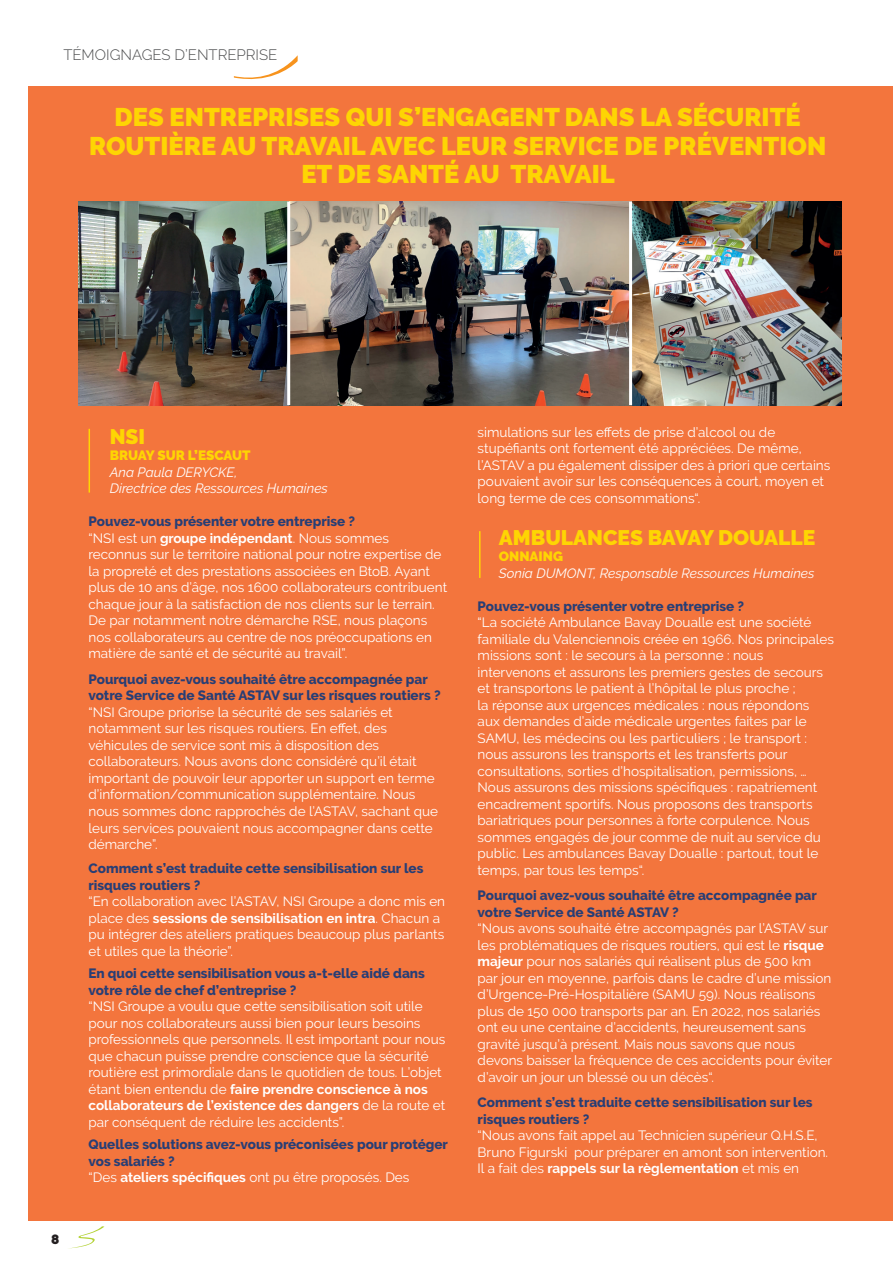
<style>
.page{position:relative;width:893px;height:1263px;background:#fff}
.page>*{position:absolute;margin:0;border:0;box-sizing:border-box;transform-origin:0 0}
.TXT{font:900 25.5px/28.5px "Raleway";color:#fed503;text-align:center}
.TXT-2{font:900 21px "Raleway";color:#fed503}
.TXT-3{font:300 15px "Raleway";color:#4b4c4d}
.TXT-4{font:13.5px/16.5px "Raleway";color:#fff}
.TXT-5{font:800 13.5px/16.5px "Raleway";color:#283e75}
.TXT-6{font:italic 13.5px/16.5px "Raleway";color:#fff}
.TXT-7{font:900 13.5px "Raleway";color:#fed503}
.TXT-8{font:900 13.5px "Raleway";color:#231f20}
.s1{font-weight:800;color:#283e75}
.s2{font-weight:700}
</style>
<div class="page">
<div style="left:28px;top:86px;width:865px;height:1134px;background:#f3753d"></div>
<svg style="left:234px;top:55px;width:64px;height:25px"></svg>
<img style="left:632px;top:202px;width:209px;height:203px">
<img style="left:78px;top:202px;width:209px;height:203px">
<img style="left:290px;top:202px;width:339px;height:203px">
<hr style="left:287px;top:202px;width:3px;height:203px;background:#fff">
<hr style="left:629px;top:202px;width:3px;height:203px;background:#fff">
<hr style="left:89px;top:429px;width:1px;height:64px;background:#fed503">
<hr style="left:479px;top:531px;width:2px;height:47px;background:#fed503">
<svg style="left:72px;top:1226px;width:32px;height:22px"></svg>
<p class="TXT-3" style="left:63px;top:46px;width:216px">TÉMOIGNAGES D’ENTREPRISE</p>
<p class="TXT" style="left:89px;top:103px;width:739px">DES ENTREPRISES QUI S’ENGAGENT DANS LA SÉCURITÉ<br>ROUTIÈRE AU TRAVAIL AVEC LEUR SERVICE DE PRÉVENTION<br>ET DE SANTÉ AU TRAVAIL</p>
<p class="TXT-8" style="left:51px;top:1231px;width:10px">8</p>
<p class="TXT-2" style="left:110px;top:424px;width:37px">NSI</p>
<p class="TXT-7" style="left:110px;top:448px;width:142px">BRUAY SUR L’ESCAUT</p>
<p class="TXT-6" style="left:110px;top:464px;width:220px">Ana Paula DERYCKE,<br>Directrice des Ressources Humaines</p>
<p class="TXT-4" style="left:89px;top:513px;width:360px"><span class="s1">Pouvez-vous présenter votre entreprise ?<br></span>“NSI est un <span class="s2">groupe indépendant</span>. Nous sommes reconnus sur le territoire national pour notre expertise de la propreté et des prestations associées en BtoB. Ayant plus de 10 ans d’âge, nos 1600 collaborateurs contribuent chaque jour à la satisfaction de nos clients sur le terrain.<br>De par notamment notre démarche RSE, nous plaçons nos collaborateurs au centre de nos préoccupations en matière de santé et de sécurité au travail”.</p>
<p class="TXT-5" style="left:89px;top:671px;width:354px">Pourquoi avez-vous souhaité être accompagnée par votre Service de Santé ASTAV sur les risques routiers ?</p>
<p class="TXT-4" style="left:89px;top:704px;width:351px">“NSI Groupe priorise la sécurité de ses salariés et notamment sur les risques routiers. En effet, des véhicules de service sont mis à disposition des collaborateurs. Nous avons donc considéré qu’il était important de pouvoir leur apporter un support en terme d’information/communication supplémentaire. Nous nous sommes donc rapprochés de l’ASTAV, sachant que leurs services pouvaient nous accompagner dans cette démarche”.</p>
<p class="TXT-5" style="left:89px;top:860px;width:336px">Comment s’est traduite cette sensibilisation sur les risques routiers ?</p>
<p class="TXT-4" style="left:89px;top:893px;width:358px">“En collaboration avec l’ASTAV, NSI Groupe a donc mis en place des <span class="s2">sessions de sensibilisation en intra</span>. Chacun a pu intégrer des ateliers pratiques beaucoup plus parlants et utiles que la théorie”.</p>
<p class="TXT-5" style="left:89px;top:965px;width:338px">En quoi cette sensibilisation vous a-t-elle aidé dans votre rôle de chef d’entreprise ?</p>
<p class="TXT-4" style="left:89px;top:998px;width:358px">“NSI Groupe a voulu que cette sensibilisation soit utile pour nos collaborateurs aussi bien pour leurs besoins professionnels que personnels. Il est important pour nous que chacun puisse prendre conscience que la sécurité routière est primordiale dans le quotidien de tous. L’objet étant bien entendu de <span class="s2">faire prendre conscience à nos collaborateurs de l’existence des dangers</span> de la route et par conséquent de réduire les accidents”.</p>
<p class="TXT-5" style="left:89px;top:1136px;width:361px">Quelles solutions avez-vous préconisées pour protéger vos salariés ?</p>
<p class="TXT-4" style="left:89px;top:1169px;width:322px">“Des <span class="s2">ateliers spécifiques</span> ont pu être proposés. Des</p>
<p class="TXT-4" style="left:478px;top:424px;width:354px">simulations sur les effets de prise d’alcool ou de stupéfiants ont fortement été appréciées. De même, l’ASTAV a pu également dissiper des à priori que certains pouvaient avoir sur les conséquences à court, moyen et long terme de ces consommations“.</p>
<p class="TXT-2" style="left:499px;top:525px;width:318px">AMBULANCES BAVAY DOUALLE</p>
<p class="TXT-7" style="left:499px;top:549px;width:66px">ONNAING</p>
<p class="TXT-6" style="left:499px;top:565px;width:317px">Sonia DUMONT, Responsable Ressources Humaines</p>
<p class="TXT-5" style="left:478px;top:598px;width:268px">Pouvez-vous présenter votre entreprise ?</p>
<p class="TXT-4" style="left:478px;top:614px;width:358px">“La société Ambulance Bavay Doualle est une société familiale du Valenciennois créée en 1966. Nos principales missions sont : le secours à la personne : nous intervenons et assurons les premiers gestes de secours et transportons le patient à l’hôpital le plus proche ;<br>la réponse aux urgences médicales : nous répondons aux demandes d’aide médicale urgentes faites par le SAMU, les médecins ou les particuliers ; le transport : nous assurons les transports et les transferts pour consultations, sorties d’hospitalisation, permissions, … Nous assurons des missions spécifiques : rapatriement encadrement sportifs. Nous proposons des transports bariatriques pour personnes à forte corpulence. Nous sommes engagés de jour comme de nuit au service du public. Les ambulances Bavay Doualle : partout, tout le temps, par tous les temps“.</p>
<p class="TXT-5" style="left:478px;top:887px;width:341px">Pourquoi avez-vous souhaité être accompagnée par votre Service de Santé ASTAV ?</p>
<p class="TXT-4" style="left:478px;top:920px;width:356px">“Nous avons souhaité être accompagnés par l’ASTAV sur les problématiques de risques routiers, qui est le <span class="s2">risque majeur</span> pour nos salariés qui réalisent plus de 500 km par jour en moyenne, parfois dans le cadre d’une mission d’Urgence-Pré-Hospitalière (SAMU 59). Nous réalisons plus de 150 000 transports par an. En 2022, nos salariés ont eu une centaine d’accidents, heureusement sans gravité jusqu’à présent. Mais nous savons que nous devons baisser la fréquence de ces accidents pour éviter d’avoir un jour un blessé ou un décès“.</p>
<p class="TXT-5" style="left:478px;top:1094px;width:336px">Comment s’est traduite cette sensibilisation sur les risques routiers ?</p>
<p class="TXT-4" style="left:478px;top:1127px;width:352px">“Nous avons fait appel au Technicien supérieur Q.H.S.E,<br>Bruno Figurski pour préparer en amont son intervention.<br>Il a fait des <span class="s2">rappels sur la règlementation</span> et mis en</p>
</div>
